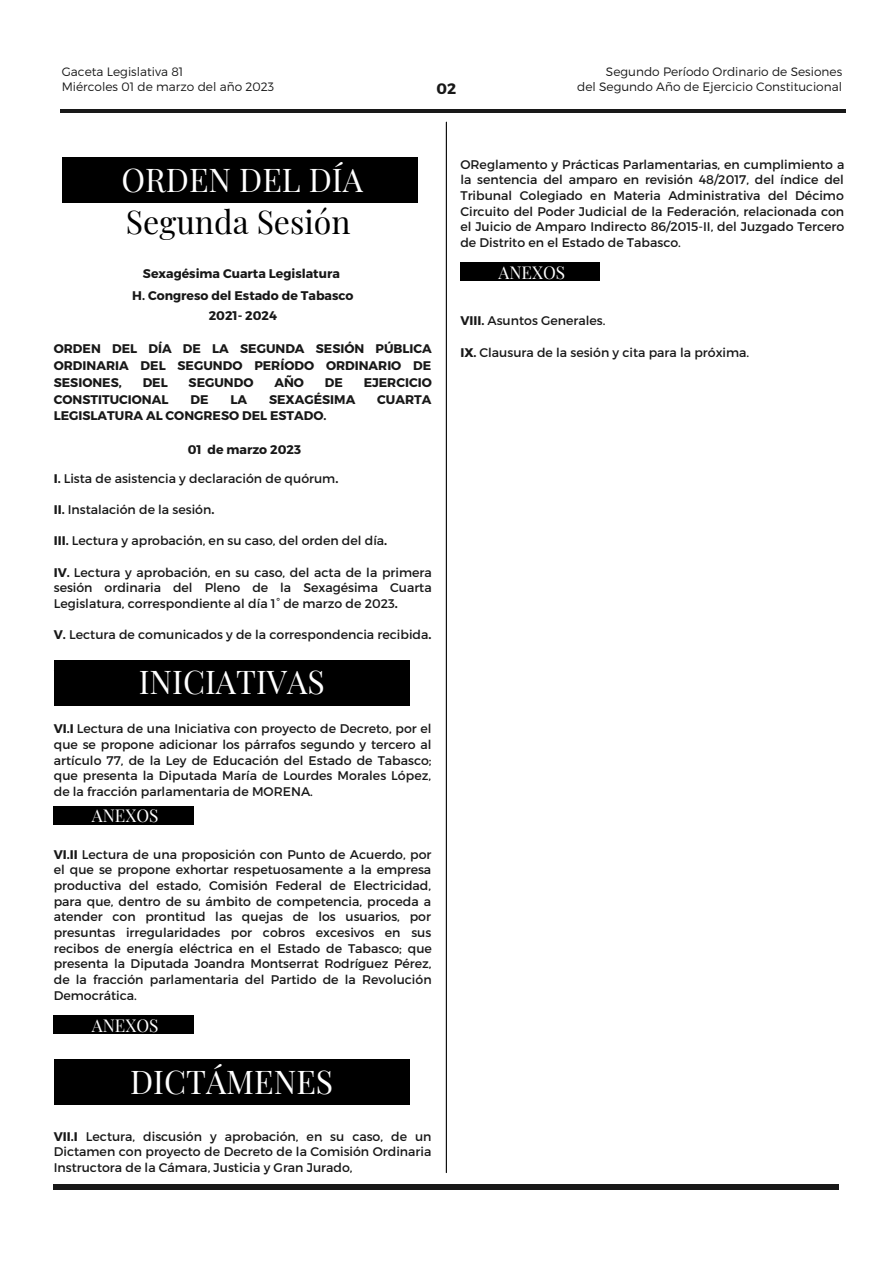
<style>
.page{position:relative;width:893px;height:1264px;background:#fff}
.page>*{position:absolute;margin:0;border:0;box-sizing:border-box;transform-origin:0 0}
.t1{font:32.1px "Playfair Display";color:#fff}
.t2{font:32.1px "Playfair Display";color:#000}
.t3{font:17.25px "Playfair Display";color:#fff}
.t4{font:700 15.15px "Montserrat";color:#181818}
.t5{font:12.45px/15.6px "Montserrat";color:#181818;text-align:justify}
.t6{font:700 12.45px/16.6px "Montserrat";color:#181818;text-align:center}
.t7{font:300 12.15px/15.1px "Montserrat";color:#181818;text-align:right}
.s1{font-weight:700}
</style>
<div class="page">
<hr style="left:446px;top:122px;width:1px;height:1050px;background:#000">
<div style="left:54px;top:1184px;width:784px;height:6px;background:#181818"></div>
<div style="left:62px;top:158px;width:355px;height:45px;background:#000"></div>
<div style="left:54px;top:660px;width:355px;height:45px;background:#000"></div>
<div style="left:54px;top:1015px;width:139px;height:18px;background:#000"></div>
<hr style="left:60px;top:110px;width:785px;height:3px;background:#181818">
<div style="left:54px;top:806px;width:139px;height:18px;background:#000"></div>
<div style="left:460px;top:263px;width:140px;height:18px;background:#000"></div>
<div style="left:54px;top:1059px;width:355px;height:45px;background:#000"></div>
<p class="t7" style="left:62px;top:64px;width:214px;text-align:left">Gaceta Legislativa 81<br>Miércoles 01 de marzo del año 2023</p>
<h1 class="t1" style="left:121px;top:157px;width:243px">ORDEN DEL DÍA</h1>
<h1 class="t2" style="left:126px;top:199px;width:226px">Segunda Sesión</h1>
<p class="t4" style="left:436px;top:78px;width:21px">02</p>
<p class="t7" style="left:577px;top:63px;width:266px">Segundo Período Ordinario de Sesiones<br>del Segundo Año de Ejercicio Constitucional</p>
<p class="t5" style="left:460px;top:156px;width:385px">OReglamento y Prácticas Parlamentarias, en cumplimiento a la sentencia del amparo en revisión 48/2017, del índice del Tribunal Colegiado en Materia Administrativa del Décimo Circuito del Poder Judicial de la Federación, relacionada con el Juicio de Amparo Indirecto 86/2015-II, del Juzgado Tercero de Distrito en el Estado de Tabasco.</p>
<p class="t6" style="left:132px;top:262px;width:223px;line-height:21.9px">Sexagésima Cuarta Legislatura<br>H. Congreso del Estado de Tabasco</p>
<p class="t6" style="left:209px;top:306px;width:70px">2021- 2024</p>
<p class="t6" style="left:54px;top:340px;width:379px;text-align:justify">ORDEN DEL DÍA DE LA SEGUNDA SESIÓN PÚBLICA ORDINARIA DEL SEGUNDO PERÍODO ORDINARIO DE SESIONES,</p>
<p class="t6" style="left:143px;top:373px;width:27px">DEL</p>
<p class="t6" style="left:189px;top:373px;width:66px">SEGUNDO</p>
<p class="t6" style="left:274px;top:373px;width:31px">AÑO</p>
<p class="t6" style="left:325px;top:373px;width:20px">DE</p>
<p class="t6" style="left:363px;top:373px;width:70px">EJERCICIO</p>
<p class="t6" style="left:54px;top:390px;width:116px">CONSTITUCIONAL</p>
<p class="t6" style="left:190px;top:390px;width:20px">DE</p>
<p class="t6" style="left:230px;top:390px;width:18px">LA</p>
<p class="t6" style="left:269px;top:390px;width:88px">SEXAGÉSIMA</p>
<p class="t6" style="left:377px;top:390px;width:56px">CUARTA</p>
<p class="t6" style="left:54px;top:407px;width:274px">LEGISLATURA AL CONGRESO DEL ESTADO.</p>
<p class="t6" style="left:188px;top:440px;width:115px">01 de marzo 2023</p>
<p class="t5" style="left:54px;top:470px;width:286px"><span class="s1">I.</span> Lista de asistencia y declaración de quórum<span class="s1">.</span></p>
<p class="t5" style="left:54px;top:501px;width:162px"><span class="s1">II.</span> Instalación de la sesión<span class="s1">.</span></p>
<p class="t5" style="left:54px;top:532px;width:335px"><span class="s1">III.</span> Lectura y aprobación, en su caso, del orden del día<span class="s1">.</span></p>
<p class="t5" style="left:54px;top:564px;width:379px"><span class="s1">IV.</span> Lectura y aprobación, en su caso, del acta de la primera sesión ordinaria del Pleno de la Sexagésima Cuarta Legislatura, correspondiente al día 1° de marzo de 2023<span class="s1">.</span></p>
<p class="t5" style="left:54px;top:626px;width:379px"><span class="s1">V.</span> Lectura de comunicados y de la correspondencia recibida<span class="s1">.</span></p>
<h1 class="t1" style="left:139px;top:659px;width:187px">INICIATIVAS</h1>
<p class="t5" style="left:54px;top:720px;width:379px"><span class="s1">VI.I</span> Lectura de una Iniciativa con proyecto de Decreto, por el que se propone adicionar los párrafos segundo y tercero al artículo 77, de la Ley de Educación del Estado de Tabasco; que presenta la Diputada María de Lourdes Morales López, de la fracción parlamentaria de MORENA.</p>
<h2 class="t3" style="left:92px;top:803px;width:68px">ANEXOS</h2>
<p class="t5" style="left:54px;top:845px;width:379px"><span class="s1">VI.II</span> Lectura de una proposición con Punto de Acuerdo, por el que se propone exhortar respetuosamente a la empresa productiva del estado, Comisión Federal de Electricidad, para que, dentro de su ámbito de competencia, proceda a atender con prontitud las quejas de los usuarios, por presuntas irregularidades por cobros excesivos en sus recibos de energía eléctrica en el Estado de Tabasco; que presenta la Diputada Joandra Montserrat Rodríguez Pérez, de la fracción parlamentaria del Partido de la Revolución Democrática.</p>
<h2 class="t3" style="left:92px;top:1013px;width:68px">ANEXOS</h2>
<h1 class="t1" style="left:130px;top:1059px;width:204px">DICTÁMENES</h1>
<p class="t5" style="left:54px;top:1127px;width:379px"><span class="s1">VII.I</span> Lectura, discusión y aprobación, en su caso, de un Dictamen con proyecto de Decreto de la Comisión Ordinaria Instructora de la Cámara, Justicia y Gran Jurado,</p>
<h2 class="t3" style="left:498px;top:261px;width:68px">ANEXOS</h2>
<p class="t5" style="left:460px;top:312px;width:147px"><span class="s1">VIII.</span> Asuntos Generales.</p>
<p class="t5" style="left:460px;top:343px;width:290px"><span class="s1">IX.</span> Clausura de la sesión y cita para la próxima.</p>
</div>
